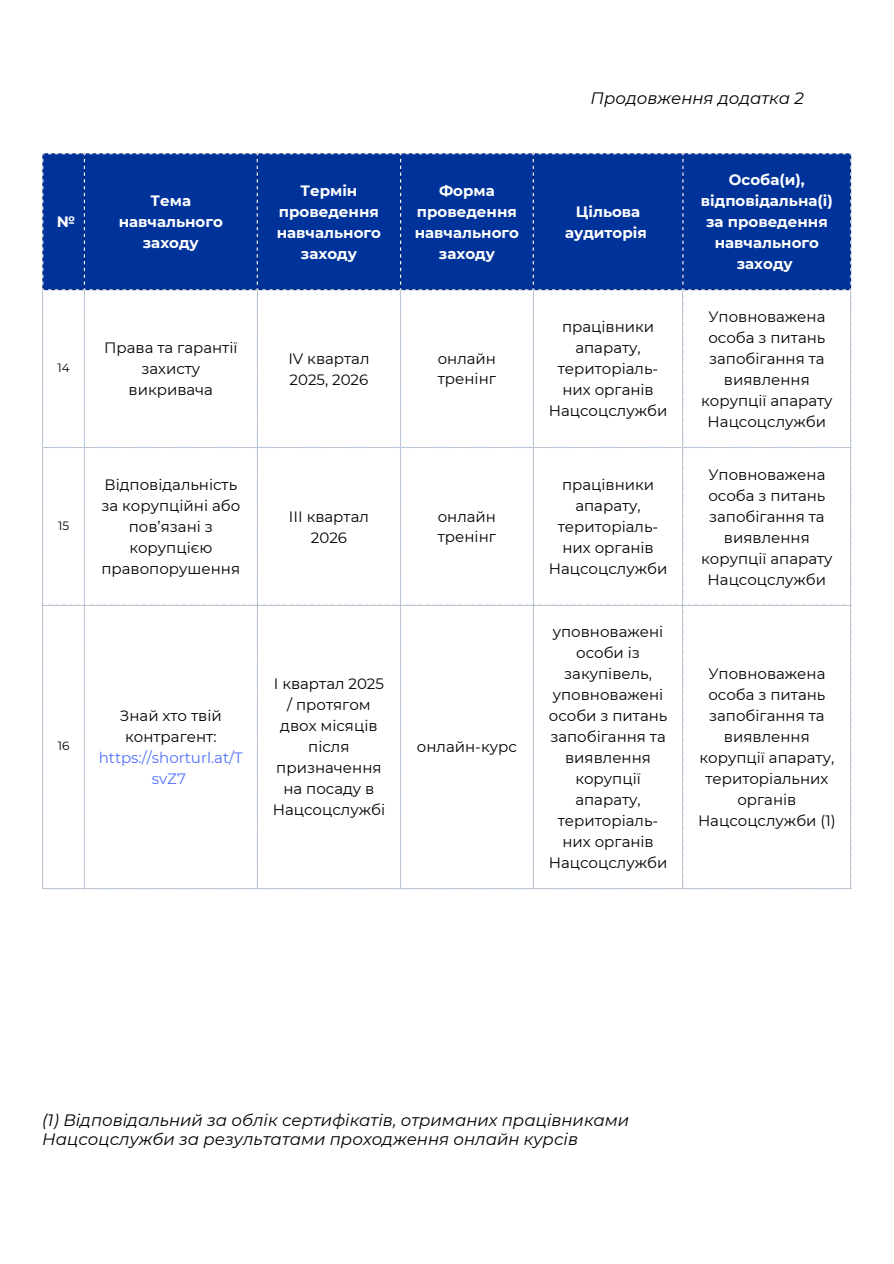
<style>
.page{position:relative;width:894px;height:1264px;background:#fff}
.page>*{position:absolute;margin:0;border:0;box-sizing:border-box;transform-origin:0 0}
.t1{font:italic 16.5px/19.2px "Montserrat";color:#000}
.t2{font:15px/21px "Montserrat";color:#000;text-align:center}
.t3{font:700 15px/21px "Montserrat";color:#fff;text-align:center}
.t4{font:15px/21px "Montserrat";color:#5271ff;text-align:center}
.t5{font:12px "Montserrat";color:#000}
.s1{color:#000}
</style>
<div class="page">
<div style="left:42px;top:154px;width:809px;height:135px;background:#039"></div>
<svg style="left:42px;top:290px;width:809px;height:314px"></svg>
<svg style="left:42px;top:605px;width:809px;height:283px"></svg>
<svg style="left:42px;top:447px;width:43px;height:1px"></svg>
<svg style="left:42px;top:604px;width:43px;height:1px"></svg>
<svg style="left:42px;top:888px;width:43px;height:1px"></svg>
<svg style="left:85px;top:447px;width:173px;height:442px"></svg>
<svg style="left:42px;top:153px;width:809px;height:1px"></svg>
<svg style="left:42px;top:289px;width:809px;height:1px"></svg>
<svg style="left:258px;top:447px;width:593px;height:1px"></svg>
<svg style="left:258px;top:604px;width:593px;height:1px"></svg>
<svg style="left:258px;top:888px;width:593px;height:1px"></svg>
<h1 class="t3" style="left:57px;top:211px;width:20px">№</h1>
<p class="t3" style="left:119px;top:190px;width:106px">Тема навчального заходу</p>
<p class="t3" style="left:277px;top:180px;width:106px">Термін проведення навчального заходу</p>
<p class="t3" style="left:414px;top:180px;width:106px">Форма проведення навчального заходу</p>
<p class="t5" style="left:57px;top:360px;width:14px">14</p>
<p class="t2" style="left:104px;top:337px;width:135px">Права та гарантії захисту викривача</p>
<p class="t2" style="left:288px;top:348px;width:83px;text-align:left">IV квартал<br>2025, 2026</p>
<p class="t2" style="left:437px;top:348px;width:60px;line-height:20px;text-align:left">онлайн тренінг</p>
<p class="t5" style="left:58px;top:518px;width:13px">15</p>
<p class="t2" style="left:101px;top:473px;width:140px">Відповідальність за корупційні або пов’язані з корупцією правопорушення</p>
<p class="t2" style="left:289px;top:505px;width:81px">IІІ квартал<br>2026</p>
<p class="t2" style="left:437px;top:506px;width:60px;line-height:20px;text-align:left">онлайн тренінг</p>
<p class="t5" style="left:58px;top:738px;width:13px">16</p>
<p class="t4" style="left:99px;top:705px;width:145px"><span class="s1">Знай хто твій контрагент: </span>https://shorturl.at/T svZ7</p>
<p class="t2" style="left:273px;top:673px;width:114px">I квартал 2025 / протягом двох місяців після призначення на посаду в<br>Нацсоцслужбі</p>
<p class="t2" style="left:417px;top:736px;width:101px">онлайн-курс</p>
<h1 class="t1" style="left:590px;top:88px;width:215px">Продовження додатка 2</h1>
<p class="t3" style="left:565px;top:201px;width:83px">Цільова аудиторія</p>
<p class="t3" style="left:700px;top:169px;width:133px">Особа(и), відповідальна(і) за проведення навчального заходу</p>
<p class="t2" style="left:548px;top:316px;width:120px">працівники апарату, територіаль&shy;них органів<br>Нацсоцслужби</p>
<p class="t2" style="left:701px;top:306px;width:133px">Уповноважена особа з питань запобігання та виявлення корупції апарату<br>Нацсоцслужби</p>
<p class="t2" style="left:548px;top:473px;width:120px">працівники апарату, територіаль&shy;них органів<br>Нацсоцслужби</p>
<p class="t2" style="left:701px;top:463px;width:133px">Уповноважена особа з питань запобігання та виявлення корупції апарату<br>Нацсоцслужби</p>
<p class="t2" style="left:548px;top:621px;width:120px">уповноважені особи із закупівель, уповноважені особи з питань запобігання та виявлення корупції апарату, територіаль&shy;них органів<br>Нацсоцслужби</p>
<p class="t2" style="left:697px;top:663px;width:139px">Уповноважена особа з питань запобігання та виявлення корупції апарату, територіальних органів<br>Нацсоцслужби (1)</p>
<p class="t1" style="left:42px;top:1110px;width:588px">(1) Відповідальний за облік сертифікатів, отриманих працівниками<br>Нацсоцслужби за результатами проходження онлайн курсів</p>
</div>
